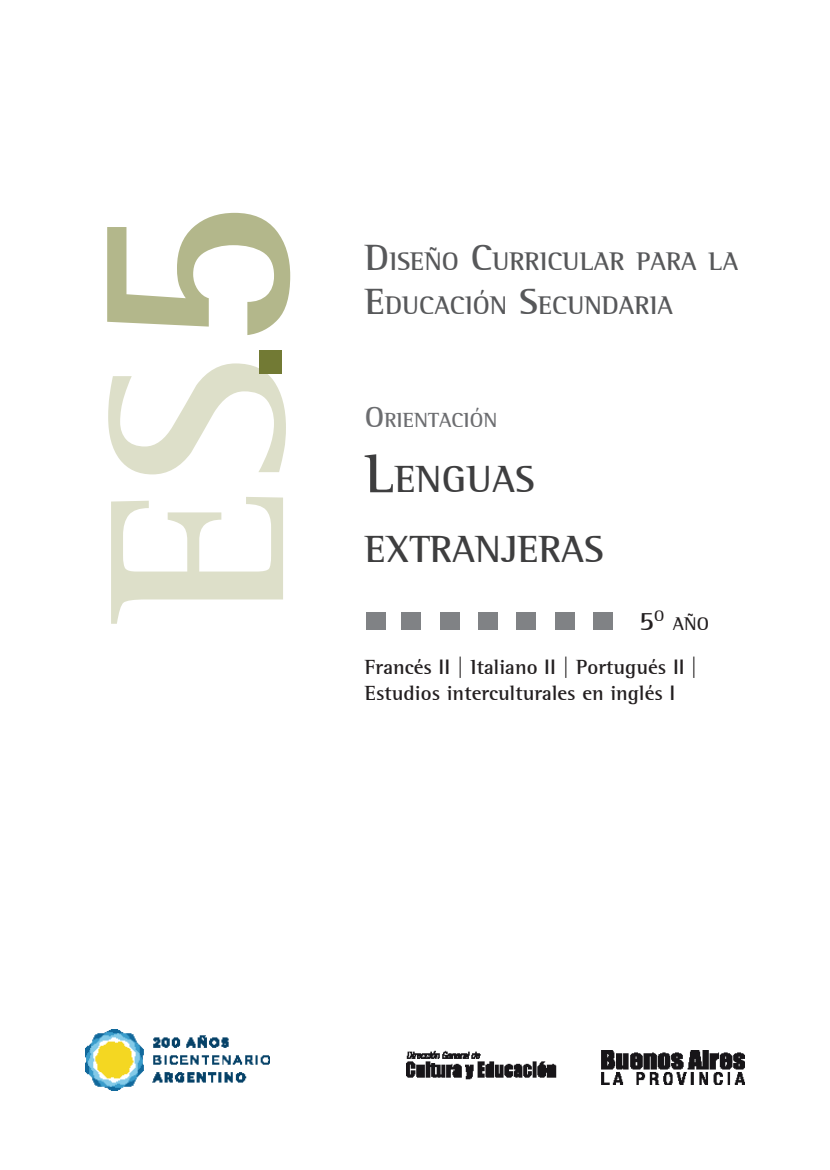
<style>
.page{position:relative;width:830px;height:1170px;background:#fff}
.page>*{position:absolute;margin:0;border:0;box-sizing:border-box;transform-origin:0 0}
.t1{font:700 38.85px/69.4px "AT Rotis Semi Serif";color:#3e3e3f}
.t2{font:700 27px "AT Rotis Semi Serif";color:#231f20}
.t3{font:700 26.25px/44px "AT Rotis Semi Serif";color:#57585a}
.t4{font:700 21px/25.5px "AT Rotis Semi Serif";color:#231f20}
.t5{font:700 21px "AT Rotis Semi Serif";color:#6c6d70}
.t6{font:700 18.9px "AT Rotis Semi Serif";color:#231f20}
.s1{font-size:37.5px}
.s2{font-size:30px}
.s3{font-size:55.5px}
.s4{font-family:"AT Rotis Semi Sans"}
</style>
<div class="page">
<div style="left:593px;top:612px;width:19px;height:17px;background:#808285"></div>
<div style="left:555px;top:612px;width:19px;height:17px;background:#808285"></div>
<div style="left:516px;top:612px;width:20px;height:17px;background:#808285"></div>
<div style="left:478px;top:612px;width:19px;height:17px;background:#808285"></div>
<div style="left:440px;top:612px;width:19px;height:17px;background:#808285"></div>
<div style="left:401px;top:612px;width:20px;height:17px;background:#808285"></div>
<div style="left:366px;top:612px;width:19px;height:17px;background:#808285"></div>
<img style="left:85px;top:1029px;width:184px;height:61px">
<img style="left:406px;top:1050px;width:338px;height:34px">
<svg style="left:108px;top:363px;width:178px;height:260px"></svg>
<div style="left:259px;top:350px;width:23px;height:24px;background:#727a34"></div>
<svg style="left:107px;top:213px;width:183px;height:122px"></svg>
<p class="t3" style="left:365px;top:239px;width:374px"><span class="s1">D</span>ISEÑO <span class="s1">C</span>URRICULAR PARA LA<br><span class="s1">E</span>DUCACIÓN <span class="s1">S</span>ECUNDARIA</p>
<p class="t5" style="left:365px;top:408px;width:134px"><span class="s2">O</span>RIENTACIÓN</p>
<h1 class="t1" style="left:365px;top:444px;width:240px"><span class="s3">L</span>ENGUAS<br>EXTRANJERAS</h1>
<p class="t2" style="left:638px;top:604px;width:27px">5<sup>O</sup></p>
<p class="t6" style="left:672px;top:612px;width:36px">AÑO</p>
<p class="t4" style="left:364px;top:654px;width:334px">Francés <span class="s4">II</span> | Italiano <span class="s4">II</span> | Portugués <span class="s4">II</span> |<br>Estudios interculturales en inglés <span class="s4">I</span></p>
</div>
